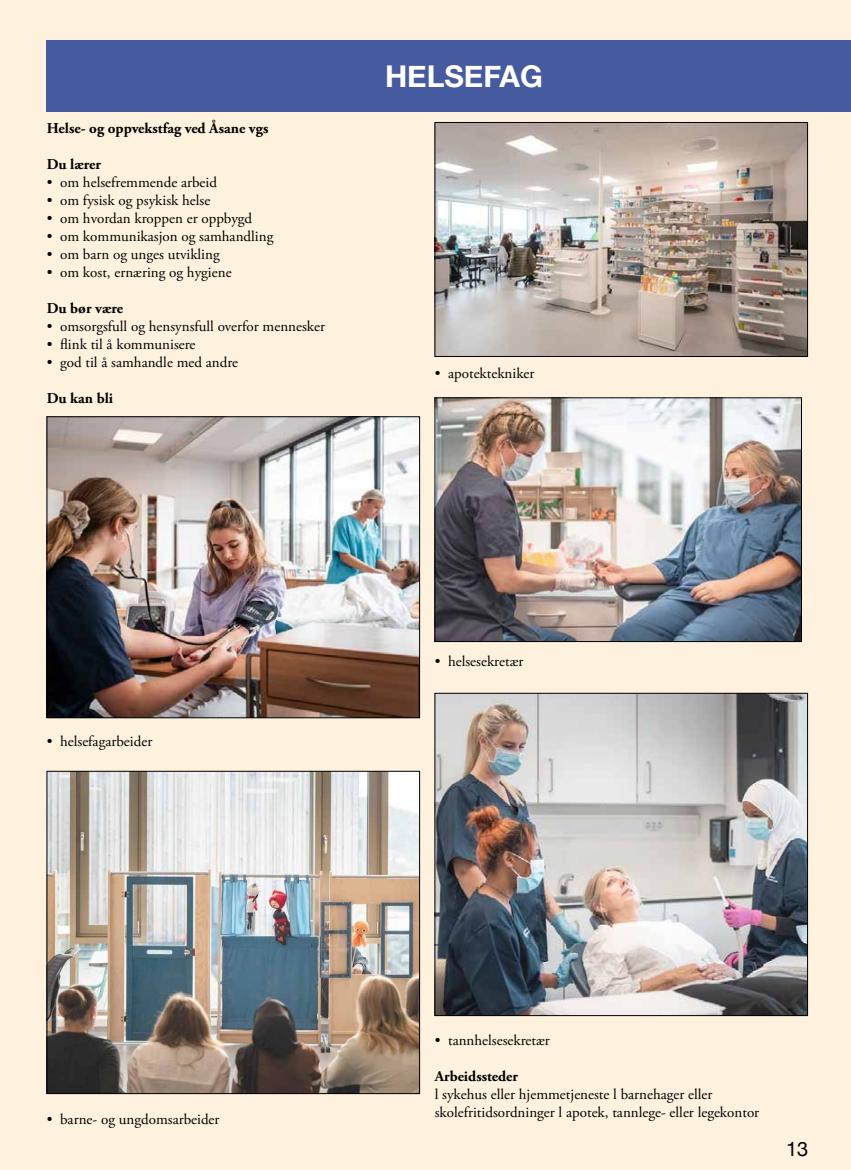
<style>
.page{position:relative;width:851px;height:1170px;background:#fff}
.page>*{position:absolute;margin:0;border:0;box-sizing:border-box;transform-origin:0 0}
.t1{font:700 30px "Helvetica Neue";color:#fff}
.t2{font:20px "Helvetica Neue";color:#000}
.t3{font:15px/18px "Adobe Garamond Pro";color:#000}
.t4{font:700 15px "Adobe Garamond Pro";color:#000}
</style>
<div class="page">
<div style="left:0;top:0;width:850px;height:1169px;background:#fef2df"></div>
<div style="left:47px;top:40px;width:803px;height:72px;background:#465a9f"></div>
<img style="left:436px;top:124px;width:369px;height:230px">
<div style="left:434px;top:122px;width:373px;height:234px;border:1px solid #000"></div>
<img style="left:436px;top:399px;width:363px;height:240px">
<div style="left:434px;top:397px;width:367px;height:244px;border:1px solid #000"></div>
<img style="left:436px;top:695px;width:369px;height:318px">
<div style="left:434px;top:693px;width:373px;height:322px;border:1px solid #000"></div>
<img style="left:49px;top:773px;width:368px;height:318px">
<div style="left:47px;top:771px;width:372px;height:322px;border:1px solid #000"></div>
<img style="left:49px;top:418px;width:368px;height:298px">
<div style="left:47px;top:416px;width:372px;height:302px;border:1px solid #000"></div>
<p class="t4" style="left:47px;top:120px;width:223px">Helse- og oppvekstfag ved Åsane vgs</p>
<p class="t4" style="left:47px;top:156px;width:56px">Du lærer</p>
<p class="t3" style="left:47px;top:174px;width:172px">• om helsefremmende arbeid</p>
<p class="t3" style="left:47px;top:192px;width:165px">• om fysisk og psykisk helse</p>
<p class="t3" style="left:47px;top:210px;width:207px">• om hvordan kroppen er oppbygd</p>
<p class="t3" style="left:47px;top:228px;width:228px">• om kommunikasjon og samhandling</p>
<p class="t3" style="left:47px;top:246px;width:174px">• om barn og unges utvikling</p>
<p class="t3" style="left:47px;top:264px;width:186px">• om kost, ernæring og hygiene</p>
<p class="t4" style="left:47px;top:300px;width:78px">Du bør være</p>
<p class="t3" style="left:47px;top:318px;width:280px">• omsorgsfull og hensynsfull overfor mennesker</p>
<p class="t3" style="left:47px;top:336px;width:150px">• flink til å kommunisere</p>
<p class="t3" style="left:47px;top:354px;width:193px">• god til å samhandle med andre</p>
<p class="t4" style="left:47px;top:390px;width:68px">Du kan bli</p>
<h1 class="t1" style="left:385px;top:53px;width:159px">HELSEFAG</h1>
<p class="t3" style="left:434px;top:365px;width:101px">• apotektekniker</p>
<p class="t3" style="left:47px;top:732px;width:107px">• helsefagarbeider</p>
<p class="t3" style="left:434px;top:653px;width:90px">• helsesekretær</p>
<p class="t3" style="left:47px;top:1110px;width:174px">• barne- og ungdomsarbeider</p>
<p class="t3" style="left:434px;top:1031px;width:117px">• tannhelsesekretær</p>
<p class="t4" style="left:434px;top:1066px;width:85px">Arbeidssteder</p>
<p class="t3" style="left:434px;top:1085px;width:326px">l sykehus eller hjemmetjeneste l barnehager eller skolefritidsordninger l apotek, tannlege- eller legekontor</p>
<h2 class="t2" style="left:786px;top:1134px;width:24px">13</h2>
</div>
